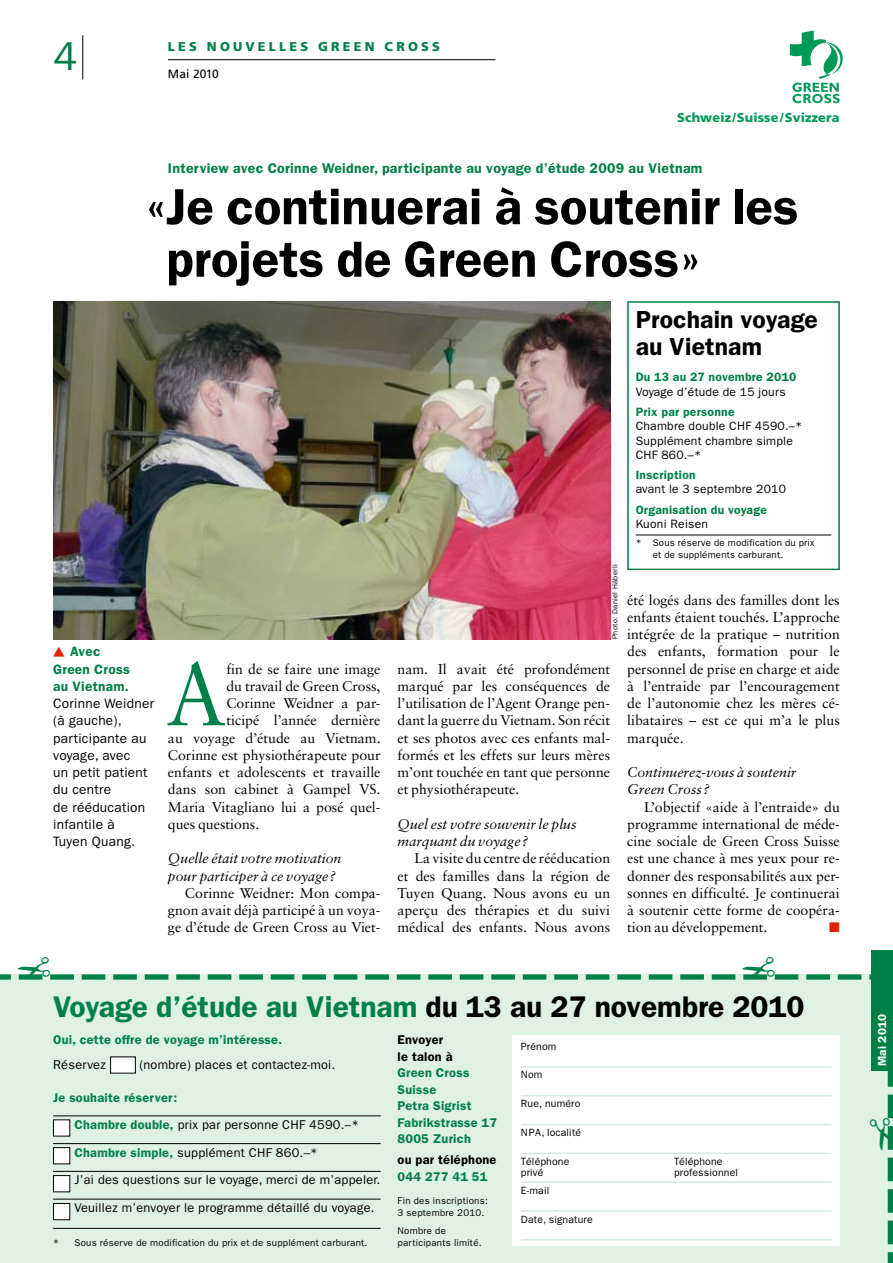
<style>
.page{position:relative;width:893px;height:1263px;background:#fff}
.page>*{position:absolute;margin:0;border:0;box-sizing:border-box;transform-origin:0 0}
.t1{font:88.2px "Sabon";color:#008049;scale:.95 1}
.t2{font:600 51px/52.5px "ITC Franklin Gothic Std";color:#000}
.t3{font:40.5px "ITC Franklin Gothic Std";color:#008049}
.t4{font:600 30px "ITC Franklin Gothic Std";color:#008049}
.t5{font:600 24.75px/27px "ITC Franklin Gothic Std";letter-spacing:.005em;color:#000}
.t6{font:14.1px/17.2px "Sabon";color:#000;text-align:justify}
.t7{font:italic 14.1px/17.2px "Sabon";color:#000}
.t8{font:600 14.1px "ITC Franklin Gothic Std";letter-spacing:.02em;color:#008049}
.t9{font:13.95px "Zapf Dingbats ITC";color:#e02308}
.t10{font:13.65px/17.2px "ITC Franklin Gothic Std";letter-spacing:.02em;color:#000}
.t11{font:600 13.65px/17.2px "ITC Franklin Gothic Std";letter-spacing:.02em;color:#008049}
.t12{font:12.75px/27.6px "ITC Franklin Gothic Std";letter-spacing:.02em;color:#000}
.t13{font:600 12.75px/16.5px "ITC Franklin Gothic Std";letter-spacing:.02em;color:#008049}
.t14{font:600 12.75px/16.5px "ITC Franklin Gothic Std";letter-spacing:.02em;color:#000}
.t15{font:900 12.75px "Frutiger";letter-spacing:.01em;color:#009a57}
.t16{font:900 12.75px "Frutiger";letter-spacing:.25em;color:#008049}
.t17{font:12.15px/14.2px "ITC Franklin Gothic Std";letter-spacing:.02em;color:#000}
.t18{font:600 12.15px "ITC Franklin Gothic Std";letter-spacing:.02em;color:#008049}
.t19{font:12px "Frutiger";letter-spacing:.015em;color:#000}
.t20{font:600 11.7px "ITC Franklin Gothic Std";letter-spacing:.015em;color:#fff}
.t21{font:10.5px "ITC Franklin Gothic Std";letter-spacing:.015em;color:#000}
.t22{font:9.75px/12px "ITC Franklin Gothic Std";letter-spacing:.025em;color:#000}
.t23{font:7.5px "ITC Franklin Gothic Std";letter-spacing:.04em;color:#000}
.s1{color:#000}
.s2{font-weight:600;color:#008049}
</style>
<div class="page">
<hr style="left:82px;top:35px;width:1px;height:44px;background:#000">
<hr style="left:168px;top:59px;width:327px;height:1px;background:#000">
<svg style="left:790px;top:30px;width:53px;height:73px"></svg>
<div style="left:627px;top:301px;width:213px;height:269px;border:2px solid #008049"></div>
<img style="left:53px;top:301px;width:557px;height:338px">
<div style="left:872px;top:950px;width:21px;height:120px;background:#008049"></div>
<hr style="left:636px;top:535px;width:195px;height:1px;background:#000">
<svg style="left:0;top:956px;width:893px;height:307px"></svg>
<h3 class="t3" style="left:53px;top:33px;width:26px">4</h3>
<p class="t16" style="left:168px;top:39px;width:186px">LES NOUVELLES Green</p>
<p class="t16" style="left:385px;top:39px;width:35px">Cross</p>
<p class="t19" style="left:168px;top:67px;width:52px">Mai 2010</p>
<p class="t15" style="left:677px;top:109px;width:164px">Schweiz/Suisse/Svizzera</p>
<p class="t8" style="left:168px;top:160px;width:536px">Interview avec Corinne Weidner, participante au voyage d’étude 2009 au Vietnam</p>
<h2 class="t2" style="left:166px;top:181px;width:634px;text-indent:-20px">«Je continuerai à soutenir les projets de Green Cross»</h2>
<h3 class="t5" style="left:636px;top:306px;width:184px">Prochain voyage au Vietnam</h3>
<p class="t18" style="left:636px;top:370px;width:162px">Du 13 au 27 novembre 2010</p>
<p class="t17" style="left:636px;top:385px;width:151px">Voyage d’étude de 15 jours</p>
<p class="t18" style="left:636px;top:405px;width:100px">Prix par personne</p>
<p class="t17" style="left:636px;top:419px;width:168px">Chambre double CHF 4590.–*<br>Supplément chambre simple<br>CHF 860.–*</p>
<p class="t18" style="left:636px;top:468px;width:62px">Inscription</p>
<p class="t17" style="left:636px;top:482px;width:152px">avant le 3 septembre 2010</p>
<p class="t18" style="left:636px;top:502px;width:133px">Organisation du voyage</p>
<p class="t17" style="left:636px;top:517px;width:74px">Kuoni Reisen</p>
<p class="t11" style="left:53px;top:643px;width:78px;text-indent:17px">Avec<br>Green Cross au Vietnam.</p>
<p class="t10" style="left:53px;top:695px;width:102px">Corinne Weidner (à gauche), participante au voyage, avec<br>un petit patient du centre<br>de rééducation infantile à<br>Tuyen Quang.</p>
<h1 class="t1" style="left:166px;top:642px;width:65px">A</h1>
<p class="t6" style="left:226px;top:660px;width:156px">fin de se faire une image</p>
<p class="t6" style="left:226px;top:677px;width:156px">du travail de Green Cross,</p>
<p class="t6" style="left:226px;top:694px;width:156px">Corinne Weidner a par-</p>
<p class="t6" style="left:226px;top:712px;width:156px">ticipé l’année dernière</p>
<p class="t6" style="left:168px;top:729px;width:214px">au voyage d’étude au Vietnam.</p>
<p class="t6" style="left:168px;top:746px;width:214px">Corinne est physiothérapeute pour</p>
<p class="t6" style="left:168px;top:763px;width:214px">enfants et adolescents et travaille</p>
<p class="t6" style="left:168px;top:781px;width:214px">dans son cabinet à Gampel VS.</p>
<p class="t6" style="left:168px;top:798px;width:214px">Maria Vitagliano lui a posé quel-</p>
<p class="t6" style="left:168px;top:815px;width:93px">ques questions.</p>
<p class="t7" style="left:168px;top:850px;width:175px">Quelle était votre motivation pour participer à ce voyage?</p>
<p class="t6" style="left:168px;top:884px;width:214px;text-indent:17px">Corinne Weidner: Mon compa&shy;gnon avait déjà participé à un voya&shy;ge d’étude de Green Cross au Viet-</p>
<p class="t23" style="left:611px;top:639px;width:76px;rotate:-90deg">Photo: Daniel Häberli</p>
<p class="t6" style="left:398px;top:660px;width:214px">nam. Il avait été profondément marqué par les conséquences de l’utilisation de l’Agent Orange pen&shy;dant la guerre du Vietnam. Son récit et ses photos avec ces enfants mal&shy;formés et les effets sur leurs mères m’ont touchée en tant que personne et physiothérapeute.</p>
<p class="t7" style="left:398px;top:815px;width:181px">Quel est votre souvenir le plus marquant du voyage?</p>
<p class="t6" style="left:398px;top:850px;width:214px;text-indent:17px">La visite du centre de rééducation et des familles dans la région de Tuyen Quang. Nous avons eu un aperçu des thérapies et du suivi médical des enfants. Nous avons</p>
<p class="t22" style="left:653px;top:537px;width:163px;text-indent:-17px">* Sous réserve de modification du prix et de suppléments carburant.</p>
<p class="t6" style="left:627px;top:591px;width:214px">été logés dans des familles dont les enfants étaient touchés. L’approche intégrée de la pratique – nutrition des enfants, formation pour le personnel de prise en charge et aide à l’entraide par l’encouragement de l’autonomie chez les mères cé&shy;libataires – est ce qui m’a le plus marquée.</p>
<p class="t7" style="left:627px;top:763px;width:171px">Continuerez-vous à soutenir<br>Green Cross?</p>
<p class="t6" style="left:627px;top:798px;width:214px;text-indent:17px">L’objectif «aide à l’entraide» du programme international de méde&shy;cine sociale de Green Cross Suisse est une chance à mes yeux pour re&shy;donner des responsabilités aux per&shy;sonnes en difficulté. Je continuerai à soutenir cette forme de coopéra&shy;tion au développement.</p>
<p class="t9" style="left:829px;top:921px;width:12px">■</p>
<h3 class="t4" style="left:53px;top:988px;width:753px">Voyage d’étude au Vietnam <span class="s1">du 13 au 27 novembre 2010</span></h3>
<p class="t13" style="left:53px;top:1031px;width:231px">Oui, cette offre de voyage m’intéresse.</p>
<p class="t12" style="left:53px;top:1051px;width:54px">Réservez</p>
<p class="t12" style="left:139px;top:1051px;width:197px">(nombre) places et contactez-moi.</p>
<p class="t12" style="left:74px;top:1084px;width:307px;text-indent:-21px"><span class="s2">Je souhaite réserver:<br>Chambre double,</span> prix par personne CHF 4590.–* <span class="s2">Chambre simple,</span> supplément CHF 860.–*<br>J’ai des questions sur le voyage, merci de m’appeler.<br>Veuillez m’envoyer le programme détaillé du voyage.</p>
<p class="t14" style="left:398px;top:1031px;width:57px">Envoyer le talon à</p>
<p class="t13" style="left:398px;top:1064px;width:101px">Green Cross<br>Suisse<br>Petra Sigrist<br>Fabrikstrasse 17<br>8005 Zurich</p>
<p class="t14" style="left:398px;top:1151px;width:100px">ou par téléphone</p>
<p class="t13" style="left:398px;top:1168px;width:91px">044 277 41 51</p>
<p class="t22" style="left:398px;top:1194px;width:92px">Fin des inscriptions:<br>3 septembre 2010.</p>
<p class="t22" style="left:398px;top:1224px;width:86px">Nombre de participants limité.</p>
<p class="t21" style="left:521px;top:1040px;width:37px">Prénom</p>
<p class="t21" style="left:521px;top:1069px;width:23px">Nom</p>
<p class="t21" style="left:521px;top:1098px;width:61px">Rue, numéro</p>
<p class="t21" style="left:521px;top:1126px;width:62px">NPA, localité</p>
<p class="t21" style="left:521px;top:1155px;width:50px">Téléphone</p>
<p class="t21" style="left:674px;top:1155px;width:50px">Téléphone</p>
<p class="t21" style="left:521px;top:1167px;width:24px">privé</p>
<p class="t21" style="left:674px;top:1167px;width:66px">professionnel</p>
<p class="t21" style="left:521px;top:1184px;width:30px">E-mail</p>
<p class="t21" style="left:521px;top:1213px;width:73px">Date, signature</p>
<p class="t22" style="left:53px;top:1237px;width:316px">* Sous réserve de modification du prix et de supplément carburant.</p>
<p class="t20" style="left:875px;top:1066px;width:54px;rotate:-90deg">Mai 2010</p>
</div>
